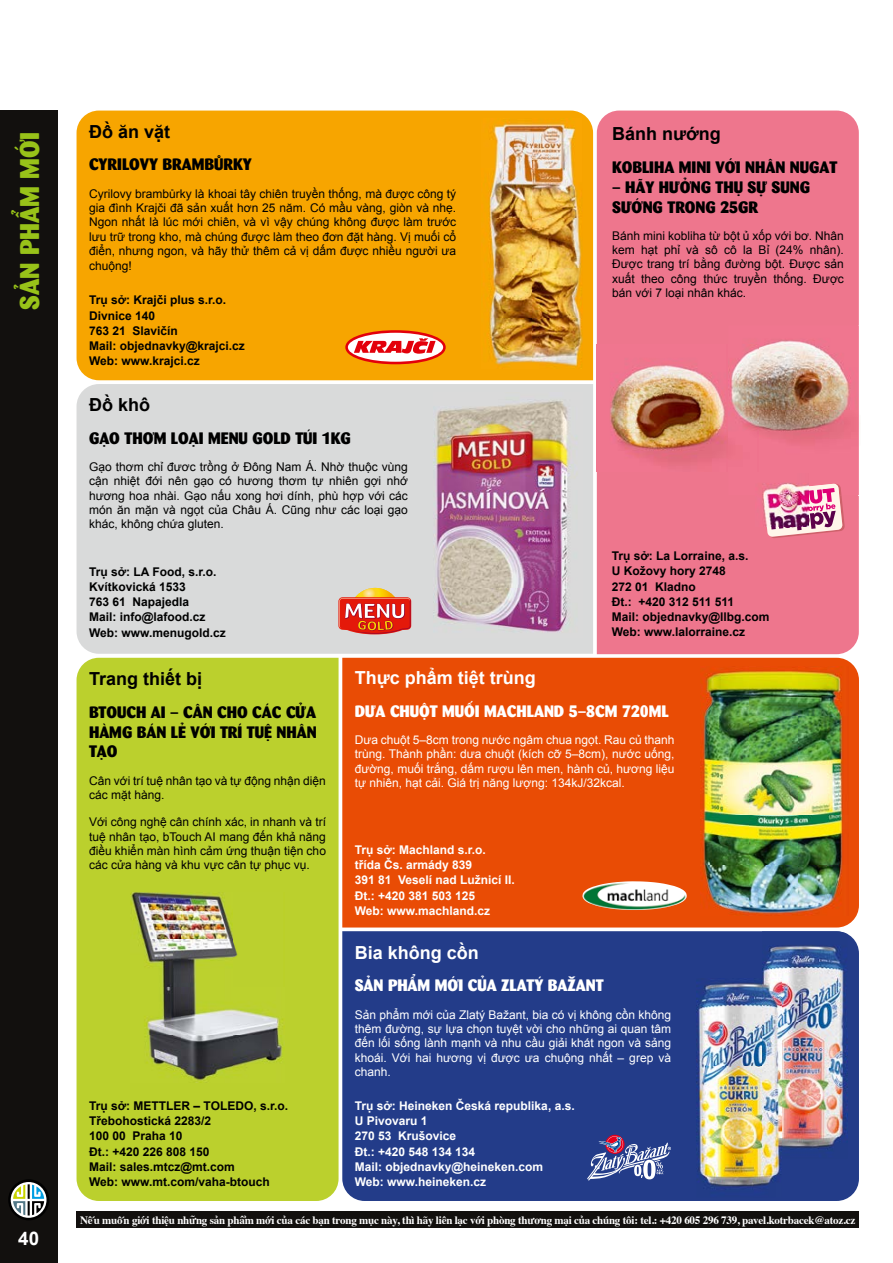
<style>
.page{position:relative;width:893px;height:1263px;background:#fff}
.page>*{position:absolute;margin:0;border:0;box-sizing:border-box;transform-origin:0 0}
.t1{font:800 27px "Barmeno";color:#98c219}
.t2{font:700 18.75px "Arial";color:#fff}
.t3{font:700 18px "Arial";color:#000}
.t4{font:700 18px "Arial";color:#fff}
.t5{font:800 16.5px/19.8px "Barmeno";color:#000}
.t6{font:800 16.5px "Barmeno";color:#fff}
.t7{font:12px/14.4px "Arial";color:#000;text-align:justify}
.t8{font:700 12px/15.3px "Arial";color:#000}
.t9{font:12px/14.4px "Arial";color:#fff;text-align:justify}
.t10{font:700 12px/15.3px "Arial";color:#fff}
.t11{font:700 11.25px "Times";letter-spacing:-.02em;color:#fff}
.s1{font-family:"Barmeno CE"}
</style>
<div class="page">
<div style="left:0;top:111px;width:57px;height:1152px;background:#12100e"></div>
<div style="left:8px;top:1179px;width:41px;height:41px;background:#000;border-radius:50%"></div>
<svg style="left:11px;top:1182px;width:36px;height:36px"></svg>
<div style="left:77px;top:1212px;width:782px;height:16px;background:#12100e"></div>
<div style="left:77px;top:111px;width:516px;height:269px;background:#f7a500"></div>
<div style="left:342px;top:931px;width:517px;height:270px;background:#233c89"></div>
<div style="left:77px;top:658px;width:262px;height:543px;background:#bbd02d"></div>
<div style="left:342px;top:658px;width:517px;height:269px;background:#e94c05"></div>
<div style="left:597px;top:111px;width:262px;height:543px;background:#ee768d"></div>
<div style="left:77px;top:384px;width:516px;height:270px;background:#d9dada"></div>
<img style="left:482px;top:119px;width:100px;height:250px">
<svg style="left:345px;top:330px;width:101px;height:34px"></svg>
<img style="left:433px;top:392px;width:149px;height:246px">
<svg style="left:338px;top:588px;width:73px;height:46px;background:#e06951"></svg>
<img style="left:582px;top:881px;width:105px;height:29px">
<img style="left:700px;top:666px;width:148px;height:249px">
<img style="left:130px;top:892px;width:155px;height:191px">
<img style="left:762px;top:931px;width:85px;height:91px">
<img style="left:782px;top:1022px;width:65px;height:137px">
<svg style="left:605px;top:1134px;width:20px;height:20px"></svg>
<svg style="left:587px;top:1136px;width:84px;height:45px;background:#646da3"></svg>
<img style="left:697px;top:979px;width:65px;height:174px">
<img style="left:697px;top:1153px;width:85px;height:44px">
<img style="left:762px;top:979px;width:20px;height:180px">
<img style="left:597px;top:344px;width:131px;height:128px">
<img style="left:728px;top:325px;width:131px;height:170px">
<svg style="left:763px;top:483px;width:82px;height:55px;background:#df95ac"></svg>
<img style="left:755px;top:473px;width:54px;height:53px">
<h1 class="t1" style="left:10px;top:310px;width:179px;rotate:-90deg">SẢN PHẨM MỚI</h1>
<h2 class="t2" style="left:18px;top:1226px;width:22px">40</h2>
<h3 class="t3" style="left:89px;top:120px;width:83px">Đồ ăn vặt</h3>
<h3 class="t5" style="left:89px;top:154px;width:164px">CYRILOVY BRAMB<span class="s1">Ů</span>RKY</h3>
<p class="t7" style="left:89px;top:186px;width:369px">Cyrilovy brambůrky là khoai tây chiên truyền thống, mà được công tý gia đình Krajči đã sản xuất hơn 25 năm. Có mầu vàng, giòn và nhẹ.<br>Ngon nhất là lúc mới chiên, và vì vậy chúng không được làm trước lưu trữ trong kho, mà chúng được làm theo đơn đặt hàng. Vị muối cổ điển, nhưng ngon, và hãy thử thêm cả vị dấm được nhiều người ưa chuộng!</p>
<p class="t8" style="left:89px;top:293px;width:157px">Trụ sở: Krajči plus s.r.o.<br>Divnice 140<br>763 21 Slavičín<br>Mail: objednavky@krajci.cz<br>Web: www.krajci.cz</p>
<h3 class="t3" style="left:612px;top:122px;width:110px">Bánh nướng</h3>
<h3 class="t5" style="left:612px;top:156px;width:227px">KOBLIHA MINI VỚI NHÂN NUGAT</h3>
<h3 class="t5" style="left:612px;top:176px;width:199px">– HÃY HƯỞNG THỤ SỰ SUNG<br>SƯỚNG TRONG 25GR</h3>
<p class="t7" style="left:612px;top:228px;width:233px">Bánh mini kobliha từ bột ủ xốp với bơ. Nhân kem hạt phỉ và sô cô la Bỉ (24% nhân).<br>Được trang trí bằng đường bột. Được sản xuất theo công thức truyền thống. Được bán với 7 loại nhân khác.</p>
<h3 class="t3" style="left:89px;top:393px;width:63px">Đồ khô</h3>
<h3 class="t5" style="left:89px;top:427px;width:263px">GẠO THƠM LOẠI MENU GOLD TÚI 1KG</h3>
<p class="t7" style="left:89px;top:459px;width:320px">Gạo thơm chỉ đươc trồng ở Đông Nam Á. Nhờ thuộc vùng cận nhiệt đới nên gạo có hương thơm tự nhiên gợi nhớ hương hoa nhài. Gạo nấu xong hơi dính, phù hợp với các món ăn mặn và ngọt của Châu Á. Cũng như các loại gạo khác, không chứa gluten.</p>
<p class="t8" style="left:89px;top:564px;width:138px">Trụ sở: LA Food, s.r.o.<br>Kvítkovická 1533<br>763 61 Napajedla<br>Mail: info@lafood.cz<br>Web: www.menugold.cz</p>
<h3 class="t4" style="left:355px;top:666px;width:183px">Thực phẩm tiệt trùng</h3>
<h3 class="t6" style="left:355px;top:699px;width:316px">DƯA CHUỘT MUỐI MACHLAND 5–8CM 720ML</h3>
<p class="t9" style="left:355px;top:733px;width:321px">Dưa chuột 5–8cm trong nước ngâm chua ngọt. Rau củ thanh trùng. Thành phần: dưa chuột (kích cỡ 5–8cm), nước uống, đường, muối trắng, dấm rượu lên men, hành củ, hương liệu tự nhiên, hạt cải. Giá trị năng lượng: 134kJ/32kcal.</p>
<p class="t8" style="left:612px;top:549px;width:159px">Trụ sở: La Lorraine, a.s.<br>U Kožovy hory 2748<br>272 01 Kladno<br>Đt.: +420 312 511 511<br>Mail: objednavky@llbg.com<br>Web: www.lalorraine.cz</p>
<h3 class="t3" style="left:89px;top:667px;width:115px">Trang thiết bị</h3>
<h3 class="t5" style="left:89px;top:701px;width:229px;text-align:justify">BTOUCH AI – CÂN CHO CÁC CỬA HÀMG BÁN LẺ VỚI TRÍ TUỆ NHÂN TẠO</h3>
<p class="t7" style="left:89px;top:773px;width:238px">Cân với trí tuệ nhân tạo và tự động nhận diện các mặt hàng.</p>
<p class="t7" style="left:89px;top:815px;width:238px">Với công nghệ cân chính xác, in nhanh và trí tuệ nhân tạo, bTouch AI mang đến khả năng điều khiển màn hình cảm ứng thuận tiện cho các cửa hàng và khu vực cân tự phục vụ.</p>
<p class="t10" style="left:355px;top:842px;width:162px">Trụ sở: Machland s.r.o. třída Čs. armády 839<br>391 81 Veselí nad Lužnicí II.<br>Đt.: +420 381 503 125<br>Web: www.machland.cz</p>
<p class="t8" style="left:89px;top:1098px;width:201px">Trụ sở: METTLER – TOLEDO, s.r.o.<br>Třebohostická 2283/2<br>100 00 Praha 10<br>Đt.: +420 226 808 150<br>Mail: sales.mtcz@mt.com<br>Web: www.mt.com/vaha-btouch</p>
<h3 class="t4" style="left:355px;top:941px;width:126px">Bia không cồn</h3>
<h3 class="t6" style="left:355px;top:974px;width:250px">SẢN PHẨM MỚI CỦA ZLATÝ BA<span class="s1">Ž</span>ANT</h3>
<p class="t9" style="left:355px;top:1007px;width:318px">Sản phẩm mới của Zlatý Bažant, bia có vị không cồn không thêm đường, sự lựa chọn tuyệt vời cho những ai quan tâm đến lối sống lành mạnh và nhu cầu giải khát ngon và sảng khoái. Với hai hương vị được ưa chuộng nhất – grep và chanh.</p>
<p class="t10" style="left:355px;top:1098px;width:221px">Trụ sở: Heineken Česká republika, a.s.<br>U Pivovaru 1<br>270 53 Krušovice<br>Đt.: +420 548 134 134<br>Mail: objednavky@heineken.com<br>Web: www.heineken.cz</p>
<p class="t11" style="left:80px;top:1209px;width:777px">Nếu muốn giới thiệu những sản phẩm mới của các bạn trong mục này, thì hãy liên lạc với phòng thương mại của chúng tôi: tel.: +420 605 296 739, pavel.kotrbacek@atoz.cz</p>
</div>
